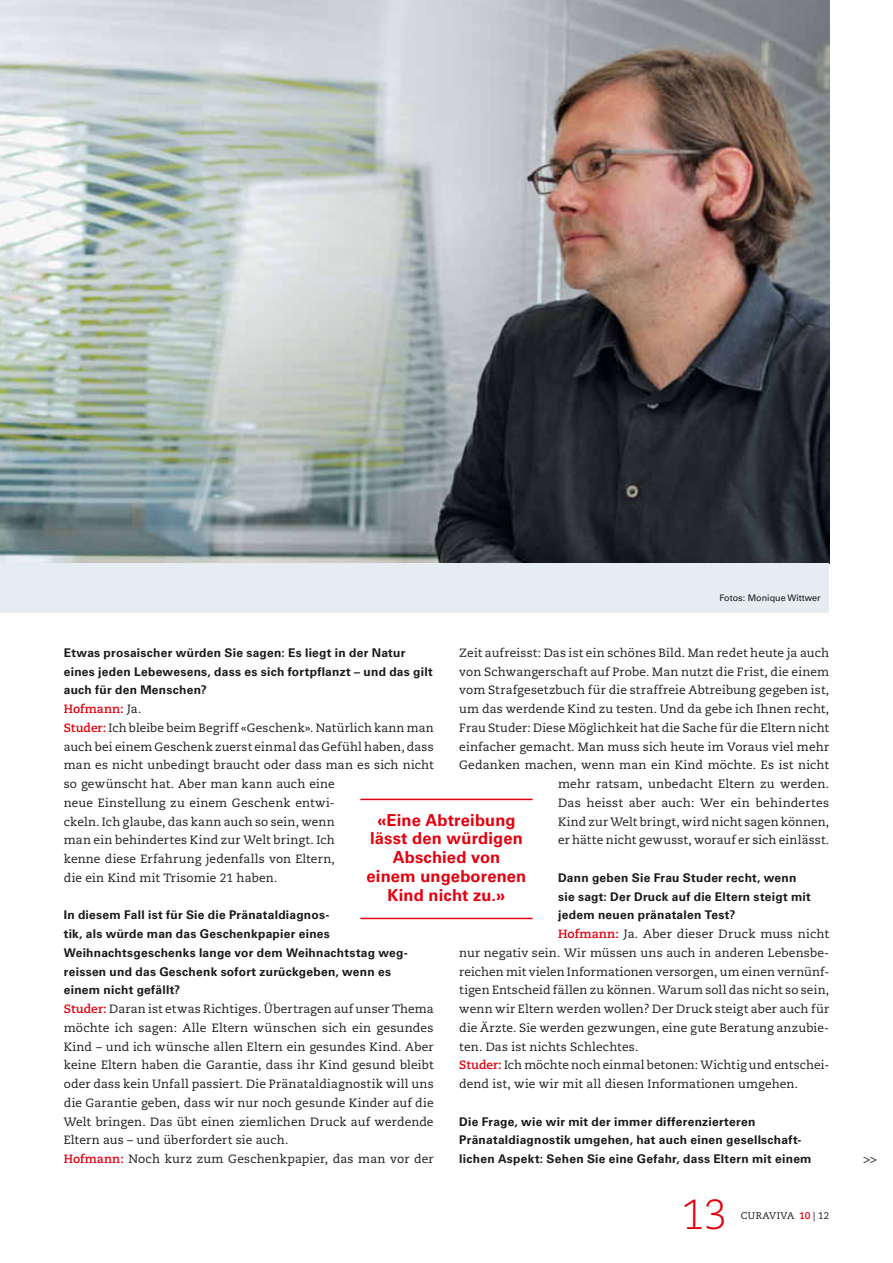
<style>
.page{position:relative;width:893px;height:1263px;background:#fff}
.page>*{position:absolute;margin:0;border:0;box-sizing:border-box;transform-origin:0 0}
.t1{font:300 42px "Caecilia LT Std";color:#e3000f}
.t2{font:700 16.5px/18.8px "Univers LT Std";letter-spacing:.01em;color:#e3000f;text-align:center}
.t3{font:12px/18.8px "Caecilia LT Std";letter-spacing:.015em;color:#1a1a18}
.t4{font:700 12px/18.8px "Univers LT Std";letter-spacing:.02em;color:#1a1a18}
.t5{font:9.75px "Caecilia LT Std";letter-spacing:.035em;color:#1a1a18}
.t6{font:9px "Univers LT Std";color:#1a1a18}
.s1{font-weight:700;color:#e3000f}
</style>
<div class="page">
<img style="left:0;top:0;width:829px;height:563px">
<hr style="left:360px;top:799px;width:173px;height:1px;background:#e3000f">
<hr style="left:360px;top:918px;width:173px;height:1px;background:#e3000f">
<div style="left:0;top:563px;width:829px;height:49px;background:#e5ecf2"></div>
<p class="t6" style="left:719px;top:592px;width:103px">Fotos: Monique Wittwer</p>
<p class="t3" style="left:459px;top:644px;width:371px;text-align:right">Zeit aufreisst: Das ist ein schönes Bild. Man redet heute ja auch von Schwangerschaft auf Probe. Man nutzt die Frist, die einem vom Strafgesetzbuch für die straffreie Abtreibung gegeben ist, um das werdende Kind zu testen. Und da gebe ich Ihnen recht, Frau Studer: Diese Möglichkeit hat die Sache für die Eltern nicht einfacher gemacht. Man muss sich heute im Voraus viel mehr Gedanken machen, wenn man ein Kind möchte. Es ist nicht mehr ratsam, unbedacht Eltern zu werden.<br>Das heisst aber auch: Wer ein behindertes<br>Kind zur Welt bringt, wird nicht sagen können,<br>er hätte nicht gewusst, worauf er sich einlässt.</p>
<p class="t4" style="left:558px;top:868px;width:254px">Dann geben Sie Frau Studer recht, wenn sie sagt: Der Druck auf die Eltern steigt mit jedem neuen pränatalen Test?</p>
<p class="t3" style="left:459px;top:925px;width:371px;text-indent:99px"><span class="s1">Hofmann:</span> Ja. Aber dieser Druck muss nicht nur negativ sein. Wir müssen uns auch in anderen Lebensbe&shy;reichen mit vielen Informationen versorgen, um einen vernünf&shy;tigen Entscheid fällen zu können. Warum soll das nicht so sein, wenn wir Eltern werden wollen? Der Druck steigt aber auch für die Ärzte. Sie werden gezwungen, eine gute Beratung anzubie&shy;ten. Das ist nichts Schlechtes.<br><span class="s1">Studer:</span> Ich möchte noch einmal betonen: Wichtig und entschei&shy;dend ist, wie wir mit all diesen Informationen umgehen.</p>
<p class="t4" style="left:459px;top:1112px;width:354px">Die Frage, wie wir mit der immer differenzierteren<br>Pränataldiagnostik umgehen, hat auch einen gesellschaft&shy;lichen Aspekt: Sehen Sie eine Gefahr, dass Eltern mit einem</p>
<p class="t4" style="left:64px;top:643px;width:370px">Etwas prosaischer würden Sie sagen: Es liegt in der Natur eines jeden Lebewesens, dass es sich fortpflanzt – und das gilt auch für den Menschen?</p>
<p class="t3" style="left:64px;top:700px;width:371px"><span class="s1">Hofmann:</span> Ja.<br><span class="s1">Studer:</span> Ich bleibe beim Begriff «Geschenk». Natürlich kann man auch bei einem Geschenk zuerst einmal das Gefühl haben, dass man es nicht unbedingt braucht oder dass man es sich nicht so gewünscht hat. Aber man kann auch eine<br>neue Einstellung zu einem Geschenk entwi-<br>ckeln. Ich glaube, das kann auch so sein, wenn<br>man ein behindertes Kind zur Welt bringt. Ich<br>kenne diese Erfahrung jedenfalls von Eltern,<br>die ein Kind mit Trisomie 21 haben.</p>
<p class="t4" style="left:64px;top:906px;width:346px">In diesem Fall ist für Sie die Pränataldiagnos-<br>tik, als würde man das Geschenkpapier eines Weihnachtsgeschenks lange vor dem Weihnachtstag weg&shy;reissen und das Geschenk sofort zurückgeben, wenn es einem nicht gefällt?</p>
<p class="t3" style="left:64px;top:1000px;width:371px"><span class="s1">Studer:</span> Daran ist etwas Richtiges. Übertragen auf unser Thema möchte ich sagen: Alle Eltern wünschen sich ein gesundes Kind – und ich wünsche allen Eltern ein gesundes Kind. Aber keine Eltern haben die Garantie, dass ihr Kind gesund bleibt oder dass kein Unfall passiert. Die Pränataldiagnostik will uns die Garantie geben, dass wir nur noch gesunde Kinder auf die Welt bringen. Das übt einen ziemlichen Druck auf werdende Eltern aus – und überfordert sie auch.<br><span class="s1">Hofmann:</span> Noch kurz zum Geschenkpapier, das man vor der</p>
<h2 class="t2" style="left:367px;top:811px;width:161px">«Eine Abtreibung lässt den würdigen<br>Abschied von einem ungeborenen<br>Kind nicht zu.»</h2>
<h1 class="t1" style="left:681px;top:1191px;width:47px">13</h1>
<p class="t5" style="left:741px;top:1210px;width:90px">CURAVIVA <span class="s1">10</span> | 12</p>
<p class="t3" style="left:863px;top:1150px;width:15px">&gt;&gt;</p>
</div>
